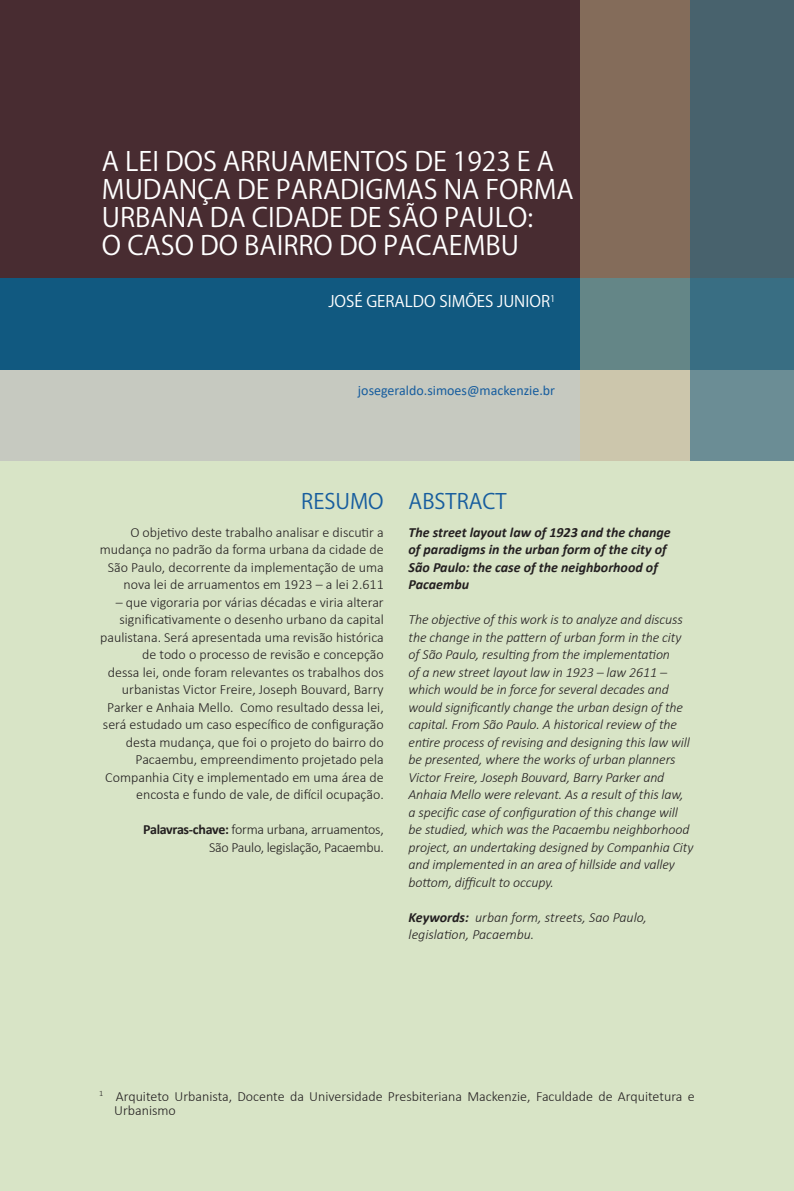
<style>
.page{position:relative;width:794px;height:1191px;background:#d8e4c6}
.page>*{position:absolute;margin:0;border:0;box-sizing:border-box;transform-origin:0 0}
.t1{font:26.25px/28px "Koz Go Pr 6 N";color:#fff}
.t2{font:21px "Koz Go Pr 6 N";color:#175d9e}
.t3{font:15.75px "Koz Go Pr 6 N";color:#fff}
.t4{font:300 14px/17.5px "Calibri";color:#231f20;text-align:right}
.t5{font:italic 300 14px/17.5px "Calibri";letter-spacing:-.01em;color:#231f20}
.t6{font:italic 700 14px/17.5px "Calibri";color:#231f20}
.t7{font:300 14px "Calibri";letter-spacing:-.02em;color:#231f20}
.t8{font:14px "Calibri";color:#175d9e}
.s1{font-weight:700}
</style>
<div class="page">
<div style="left:0;top:0;width:794px;height:278px;background:#482c31"></div>
<div style="left:0;top:278px;width:794px;height:182px;background:#c6c9c0"></div>
<div style="left:0;top:278px;width:793px;height:91px;background:#115980"></div>
<svg style="left:580px;top:0;width:110px;height:460px;background:#8b8273"></svg>
<svg style="left:690px;top:0;width:104px;height:460px;background:#4b6c79"></svg>
<p class="t1" style="left:102px;top:148px;width:473px">A LEI DOS ARRUAMENTOS DE 1923 E A<br>MUDANÇA DE PARADIGMAS NA FORMA<br>URBANA DA CIDADE DE SÃO PAULO:</p>
<p class="t1" style="left:102px;top:232px;width:418px">O CASO DO BAIRRO DO PACAEMBU</p>
<p class="t3" style="left:328px;top:292px;width:228px">JOSÉ GERALDO SIMÕES JUNIOR<sup>1</sup></p>
<p class="t8" style="left:358px;top:380px;width:199px">josegeraldo.simoes@mackenzie.br</p>
<p class="t2" style="left:301px;top:489px;width:84px">RESUMO</p>
<p class="t4" style="left:100px;top:523px;width:285px">O objetivo deste trabalho analisar e discutir a mudança no padrão da forma urbana da cidade de São Paulo, decorrente da implementação de uma nova lei de arruamentos em 1923 – a lei 2.611</p>
<p class="t4" style="left:100px;top:593px;width:285px">– que vigoraria por várias décadas e viria alterar significativamente o desenho urbano da capital paulistana. Será apresentada uma revisão histórica de todo o processo de revisão e concepção<br>dessa lei, onde foram relevantes os trabalhos dos urbanistas Victor Freire, Joseph Bouvard, Barry Parker e Anhaia Mello. Como resultado dessa lei, será estudado um caso específico de configuração desta mudança, que foi o projeto do bairro do Pacaembu, empreendimento projetado pela Companhia City e implementado em uma área de encosta e fundo de vale, de difícil ocupação.</p>
<p class="t7" style="left:143px;top:820px;width:242px"><span class="s1">Palavras-chave:</span> forma urbana, arruamentos,</p>
<p class="t7" style="left:209px;top:838px;width:176px">São Paulo, legislação, Pacaembu.</p>
<p class="t2" style="left:408px;top:489px;width:100px">ABSTRACT</p>
<p class="t6" style="left:408px;top:522px;width:264px">The street layout law of 1923 and the change of paradigms in the urban form of the city of São Paulo: the case of the neighborhood of Pacaembu</p>
<p class="t5" style="left:408px;top:610px;width:286px">The objective of this work is to analyze and discuss the change in the pattern of urban form in the city of São Paulo, resulting from the implementation<br>of a new street layout law in 1923 – law 2611 – which would be in force for several decades and would significantly change the urban design of the capital. From São Paulo. A historical review of the entire process of revising and designing this law will be presented, where the works of urban planners Victor Freire, Joseph Bouvard, Barry Parker and Anhaia Mello were relevant. As a result of this law, a specific case of configuration of this change will be studied, which was the Pacaembu neighborhood project, an undertaking designed by Companhia City and implemented in an area of hillside and valley bottom, difficult to occupy.</p>
<p class="t5" style="left:408px;top:908px;width:240px"><span class="s1">Keywords:</span> urban form, streets, Sao Paulo, legislation, Pacaembu.</p>
<p class="t4" style="left:114px;top:1089px;width:582px;line-height:14px;text-align:left;text-indent:-15px"><sup>1</sup> Arquiteto Urbanista, Docente da Universidade Presbiteriana Mackenzie, Faculdade de Arquitetura e<br>Urbanismo</p>
</div>
